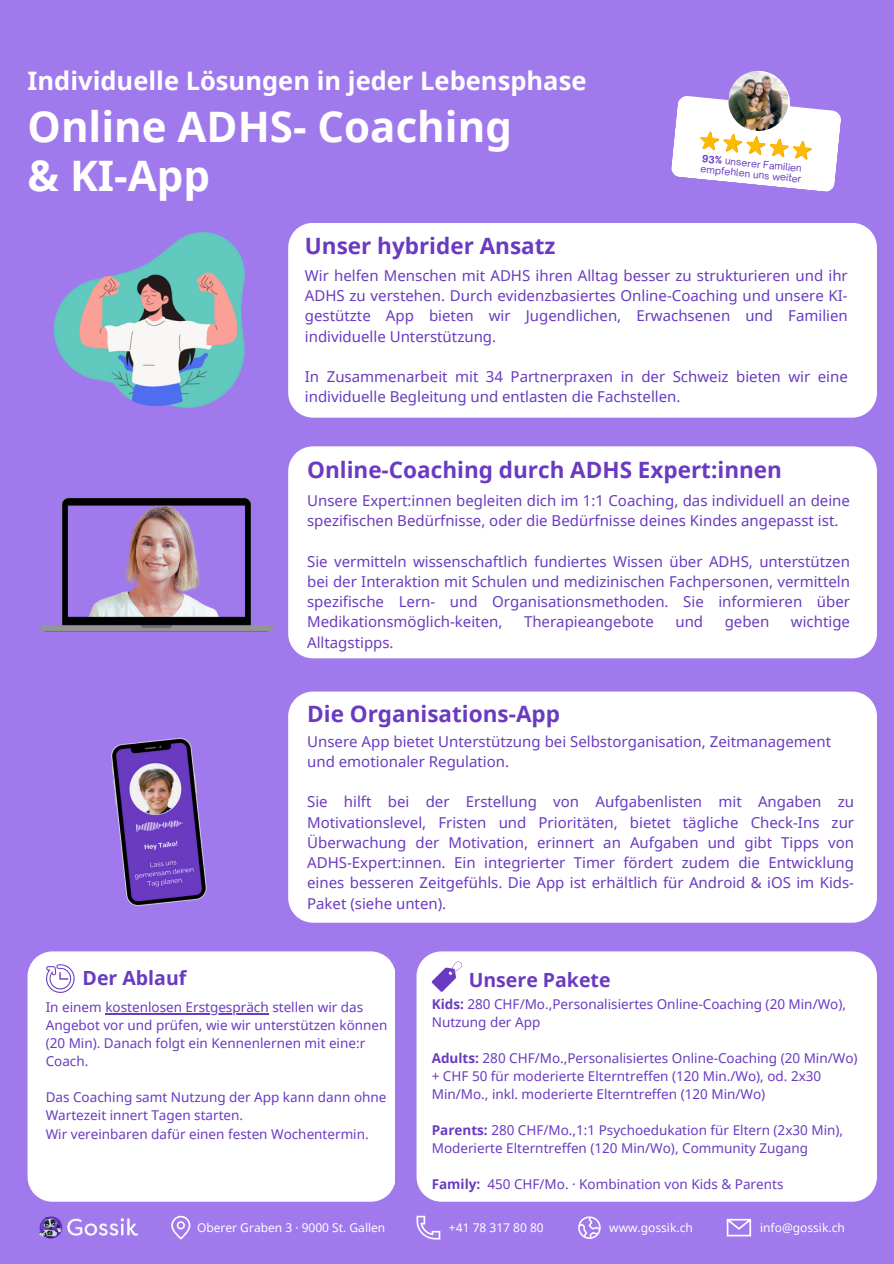
<style>
.page{position:relative;width:894px;height:1264px;background:#fff}
.page>*{position:absolute;margin:0;border:0;box-sizing:border-box;transform-origin:0 0}
.t1{font:700 42px/49.5px "Noto Sans";color:#fff}
.t2{font:700 25.5px "Noto Sans";color:#fff}
.t3{font:700 22.5px "Noto Sans";color:#6a3ac1}
.t4{font:700 19.5px "Noto Sans";color:#6a3ac1}
.t5{font:15px/20.2px "Noto Sans";color:#6a3ac1}
.t6{font:13.5px/18px "Noto Sans";color:#6a3ac1}
.t7{font:12px "Noto Sans";color:#fff}
.t8{font:9.6px "Open Sauce One";color:#6a3ac1}
.s1{font-weight:700}
</style>
<div class="page">
<div style="left:0;top:0;width:893px;height:1263px;background:#a07aed"></div>
<svg style="left:171px;top:1215px;width:19px;height:24px"></svg>
<svg style="left:578px;top:1216px;width:22px;height:22px"></svg>
<svg style="left:726px;top:1218px;width:24px;height:18px"></svg>
<svg style="left:416px;top:1215px;width:24px;height:24px"></svg>
<img style="left:39px;top:1216px;width:100px;height:23px">
<img style="left:39px;top:497px;width:235px;height:135px">
<svg style="left:671px;top:71px;width:170px;height:121px"></svg>
<img style="left:111px;top:738px;width:96px;height:168px">
<img style="left:54px;top:233px;width:191px;height:174px">
<div style="left:28px;top:951px;width:367px;height:250px;background:#fff"></div>
<svg style="left:46px;top:964px;width:29px;height:28px"></svg>
<hr style="left:105px;top:1013px;width:164px;height:1px;background:#6a3ac1">
<div style="left:416px;top:951px;width:460px;height:250px;background:#fff"></div>
<svg style="left:431px;top:961px;width:31px;height:30px"></svg>
<div style="left:288px;top:446px;width:588px;height:212px;background:#fff"></div>
<div style="left:288px;top:691px;width:588px;height:231px;background:#fff"></div>
<div style="left:288px;top:223px;width:588px;height:194px;background:#fff"></div>
<h5 class="t2" style="left:28px;top:63px;width:560px">Individuelle Lösungen in jeder Lebensphase</h5>
<h5 class="t1" style="left:28px;top:101px;width:485px">Online ADHS- Coaching &amp; KI-App</h5>
<p class="t8" style="left:702px;top:152px;width:102px;rotate:6deg"><span class="s1">93%</span> unserer Familien</p>
<h3 class="t8" style="left:701px;top:162px;width:103px;rotate:6deg">empfehlen uns weiter</h3>
<h5 class="t3" style="left:305px;top:230px;width:252px">Unser hybrider Ansatz</h5>
<p class="t5" style="left:305px;top:265px;width:544px;text-align:justify">Wir helfen Menschen mit ADHS ihren Alltag besser zu strukturieren und ihr ADHS zu verstehen. Durch evidenzbasiertes Online-Coaching und unsere KI&shy;gestützte App bieten wir Jugendlichen, Erwachsenen und Familien individuelle Unterstützung.</p>
<h4 class="t5" style="left:305px;top:366px;width:544px">In Zusammenarbeit mit 34 Partnerpraxen in der Schweiz bieten wir eine individuelle Begleitung und entlasten die Fachstellen.</h4>
<h5 class="t3" style="left:307px;top:454px;width:476px">Online-Coaching durch ADHS Expert:innen</h5>
<h5 class="t5" style="left:307px;top:490px;width:544px">Unsere Expert:innen begleiten dich im 1:1 Coaching, das individuell an deine spezifischen Bedürfnisse, oder die Bedürfnisse deines Kindes angepasst ist.</h5>
<h5 class="t5" style="left:307px;top:550px;width:544px;text-align:justify">Sie vermitteln wissenschaftlich fundiertes Wissen über ADHS, unterstützen bei der Interaktion mit Schulen und medizinischen Fachpersonen, vermitteln spezifische Lern- und Organisationsmethoden. Sie informieren über Medikationsmöglich-keiten,</h5>
<h5 class="t5" style="left:524px;top:611px;width:131px">Therapieangebote</h5>
<h5 class="t5" style="left:675px;top:611px;width:29px">und</h5>
<h5 class="t5" style="left:724px;top:611px;width:46px">geben</h5>
<h5 class="t5" style="left:790px;top:611px;width:61px">wichtige</h5>
<h5 class="t5" style="left:307px;top:631px;width:88px">Alltagstipps.</h5>
<h5 class="t3" style="left:307px;top:698px;width:254px">Die Organisations-App</h5>
<p class="t5" style="left:307px;top:730px;width:525px">Unsere App bietet Unterstützung bei Selbstorganisation, Zeitmanagement und emotionaler Regulation.</p>
<h4 class="t5" style="left:307px;top:791px;width:548px;text-align:justify">Sie hilft bei der Erstellung von Aufgabenlisten mit Angaben zu Motivationslevel, Fristen und Prioritäten, bietet tägliche Check-Ins zur Überwachung der Motivation, erinnert an Aufgaben und gibt Tipps von ADHS-Expert:innen. Ein integrierter Timer fördert zudem die Entwicklung eines besseren Zeitgefühls. Die App ist erhältlich für Android &amp; iOS im Kids-Paket (siehe unten).</h4>
<p class="t4" style="left:83px;top:964px;width:105px">Der Ablauf</p>
<p class="t6" style="left:46px;top:998px;width:319px">In einem kostenlosen Erstgespräch stellen wir das</p>
<h3 class="t6" style="left:46px;top:1016px;width:343px">Angebot vor und prüfen, wie wir unterstützen können (20 Min). Danach folgt ein Kennenlernen mit eine:r<br>Coach.</h3>
<h3 class="t6" style="left:46px;top:1088px;width:342px">Das Coaching samt Nutzung der App kann dann ohne</h3>
<h5 class="t6" style="left:46px;top:1106px;width:324px">Wartezeit innert Tagen starten.<br>Wir vereinbaren dafür einen festen Wochentermin.</h5>
<h5 class="t4" style="left:468px;top:966px;width:143px">Unsere Pakete</h5>
<h5 class="t6" style="left:431px;top:994px;width:415px"><span class="s1">Kids:</span> 280 CHF/Mo.,Personalisiertes Online-Coaching (20 Min/Wo),<br>Nutzung der App</h5>
<p class="t6" style="left:431px;top:1048px;width:427px"><span class="s1">Adults:</span> 280 CHF/Mo.,Personalisiertes Online-Coaching (20 Min/Wo) + CHF 50 für moderierte Elterntreffen (120 Min./Wo), od. 2x30<br>Min/Mo., inkl. moderierte Elterntreffen (120 Min/Wo)</p>
<h3 class="t6" style="left:431px;top:1120px;width:413px"><span class="s1">Parents:</span> 280 CHF/Mo.,1:1 Psychoedukation für Eltern (2x30 Min),<br>Moderierte Elterntreffen (120 Min/Wo), Community Zugang</h3>
<h5 class="t6" style="left:431px;top:1174px;width:353px"><span class="s1">Family:</span> 450 CHF/Mo. · Kombination von Kids &amp; Parents</h5>
<h2 class="t7" style="left:197px;top:1218px;width:190px">Oberer Graben 3 · 9000 St. Gallen</h2>
<p class="t7" style="left:449px;top:1218px;width:96px">+41 78 317 80 80</p>
<h1 class="t7" style="left:609px;top:1218px;width:85px">www.gossik.ch</h1>
<p class="t7" style="left:760px;top:1218px;width:86px">info@gossik.ch</p>
</div>
